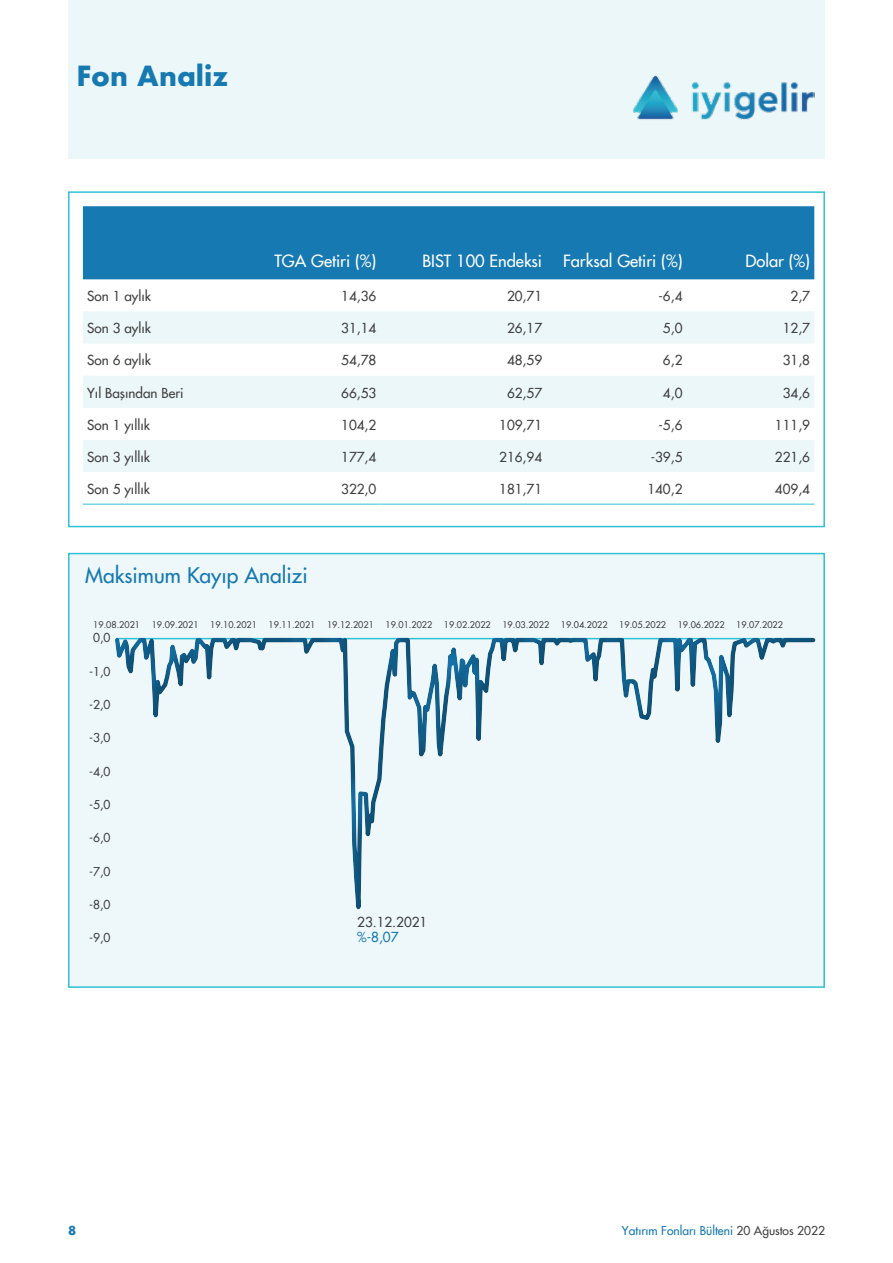
<style>
.page{position:relative;width:893px;height:1263px;background:#fff}
.page>*{position:absolute;margin:0;border:0;box-sizing:border-box;transform-origin:0 0}
.t1{font:700 27px "Futura";color:#1779b2}
.t2{font:21px "Futura";color:#1779b2}
.t3{font:16.5px "Futura";color:#fff}
.t4{font:13.5px "Futura";color:#414042}
.t5{font:13.5px "Futura";color:#1779b2}
.t6{font:12px "Futura";color:#414042}
.t7{font:12px "Futura";color:#1779b2}
.t8{font:700 12px "Futura";color:#1779b2}
.t9{font:9px "Futura";color:#414042}
.s1{color:#414042}
</style>
<div class="page">
<div style="left:68px;top:0;width:757px;height:158px;background:#ebf7f8"></div>
<img style="left:633px;top:75px;width:181px;height:45px">
<div style="left:68px;top:191px;width:757px;height:336px;background:#fff;border:2px solid #30c1d6"></div>
<div style="left:83px;top:206px;width:731px;height:73px;background:#1779b2"></div>
<svg style="left:83px;top:311px;width:731px;height:161px;fill:#ebf7f8"></svg>
<hr style="left:83px;top:504px;width:170px;height:1px;background:#30c1d6">
<hr style="left:253px;top:504px;width:128px;height:1px;background:#30c1d6">
<hr style="left:381px;top:504px;width:165px;height:1px;background:#30c1d6">
<hr style="left:546px;top:504px;width:141px;height:1px;background:#30c1d6">
<hr style="left:687px;top:504px;width:127px;height:1px;background:#30c1d6">
<div style="left:68px;top:553px;width:757px;height:435px;background:#eef8fa;border:2px solid #30c1d6"></div>
<div style="left:112px;top:638px;width:704px;height:274px;background:#000;opacity:.35"></div>
<h1 class="t1" style="left:77px;top:57px;width:153px">Fon Analiz</h1>
<p class="t3" style="left:274px;top:250px;width:103px">TGA Getiri (%)</p>
<p class="t3" style="left:422px;top:250px;width:121px">BIST 100 Endeksi</p>
<p class="t3" style="left:563px;top:250px;width:121px">Farksal Getiri (%)</p>
<p class="t3" style="left:745px;top:250px;width:66px">Dolar (%)</p>
<p class="t4" style="left:87px;top:287px;width:65px">Son 1 aylık</p>
<p class="t4" style="left:341px;top:287px;width:37px">14,36</p>
<p class="t4" style="left:507px;top:287px;width:37px">20,71</p>
<p class="t4" style="left:658px;top:287px;width:25px">-6,4</p>
<p class="t4" style="left:790px;top:287px;width:21px">2,7</p>
<p class="t4" style="left:87px;top:320px;width:65px">Son 3 aylık</p>
<p class="t4" style="left:341px;top:320px;width:37px">31,14</p>
<p class="t4" style="left:507px;top:320px;width:37px">26,17</p>
<p class="t4" style="left:663px;top:320px;width:21px">5,0</p>
<p class="t4" style="left:783px;top:320px;width:29px">12,7</p>
<p class="t4" style="left:87px;top:352px;width:65px">Son 6 aylık</p>
<p class="t4" style="left:341px;top:352px;width:37px">54,78</p>
<p class="t4" style="left:507px;top:352px;width:37px">48,59</p>
<p class="t4" style="left:663px;top:352px;width:21px">6,2</p>
<p class="t4" style="left:783px;top:352px;width:29px">31,8</p>
<p class="t4" style="left:87px;top:384px;width:98px">Yıl Başından Beri</p>
<p class="t4" style="left:341px;top:384px;width:37px">66,53</p>
<p class="t4" style="left:507px;top:384px;width:37px">62,57</p>
<p class="t4" style="left:663px;top:384px;width:21px">4,0</p>
<p class="t4" style="left:783px;top:384px;width:29px">34,6</p>
<p class="t4" style="left:87px;top:416px;width:64px">Son 1 yıllık</p>
<p class="t4" style="left:341px;top:416px;width:37px">104,2</p>
<p class="t4" style="left:499px;top:416px;width:44px">109,71</p>
<p class="t4" style="left:658px;top:416px;width:25px">-5,6</p>
<p class="t4" style="left:775px;top:416px;width:37px">111,9</p>
<p class="t4" style="left:87px;top:448px;width:64px">Son 3 yıllık</p>
<p class="t4" style="left:341px;top:448px;width:37px">177,4</p>
<p class="t4" style="left:499px;top:448px;width:44px">216,94</p>
<p class="t4" style="left:651px;top:448px;width:33px">-39,5</p>
<p class="t4" style="left:775px;top:448px;width:37px">221,6</p>
<p class="t4" style="left:87px;top:480px;width:64px">Son 5 yıllık</p>
<p class="t4" style="left:341px;top:480px;width:37px">322,0</p>
<p class="t4" style="left:499px;top:480px;width:44px">181,71</p>
<p class="t4" style="left:647px;top:480px;width:37px">140,2</p>
<p class="t4" style="left:775px;top:480px;width:37px">409,4</p>
<h2 class="t2" style="left:85px;top:562px;width:224px">Maksimum Kayıp Analizi</h2>
<p class="t9" style="left:93px;top:619px;width:48px">19.08.2021</p>
<p class="t9" style="left:152px;top:619px;width:48px">19.09.2021</p>
<p class="t9" style="left:210px;top:619px;width:48px">19.10.2021</p>
<p class="t9" style="left:269px;top:619px;width:48px">19.11.2021</p>
<p class="t9" style="left:327px;top:619px;width:48px">19.12.2021</p>
<p class="t9" style="left:385px;top:619px;width:48px">19.01.2022</p>
<p class="t9" style="left:444px;top:619px;width:48px">19.02.2022</p>
<p class="t9" style="left:502px;top:619px;width:48px">19.03.2022</p>
<p class="t9" style="left:561px;top:619px;width:48px">19.04.2022</p>
<p class="t9" style="left:619px;top:619px;width:48px">19.05.2022</p>
<p class="t9" style="left:678px;top:619px;width:48px">19.06.2022</p>
<p class="t9" style="left:736px;top:619px;width:48px">19.07.2022</p>
<p class="t6" style="left:93px;top:630px;width:19px">0,0</p>
<p class="t6" style="left:89px;top:663px;width:23px">-1,0</p>
<p class="t6" style="left:89px;top:697px;width:23px">-2,0</p>
<p class="t6" style="left:89px;top:730px;width:23px">-3,0</p>
<p class="t6" style="left:89px;top:763px;width:23px">-4,0</p>
<p class="t6" style="left:89px;top:797px;width:23px">-5,0</p>
<p class="t6" style="left:89px;top:830px;width:23px">-6,0</p>
<p class="t6" style="left:89px;top:863px;width:23px">-7,0</p>
<p class="t6" style="left:89px;top:897px;width:23px">-8,0</p>
<p class="t6" style="left:89px;top:930px;width:23px">-9,0</p>
<p class="t4" style="left:357px;top:913px;width:72px">23.12.2021</p>
<p class="t5" style="left:357px;top:928px;width:43px">%-8,07</p>
<p class="t8" style="left:68px;top:1222px;width:10px">8</p>
<p class="t7" style="left:622px;top:1223px;width:205px">Yatırım Fonları Bülteni <span class="s1">20 Ağustos 2022</span></p>
</div>
